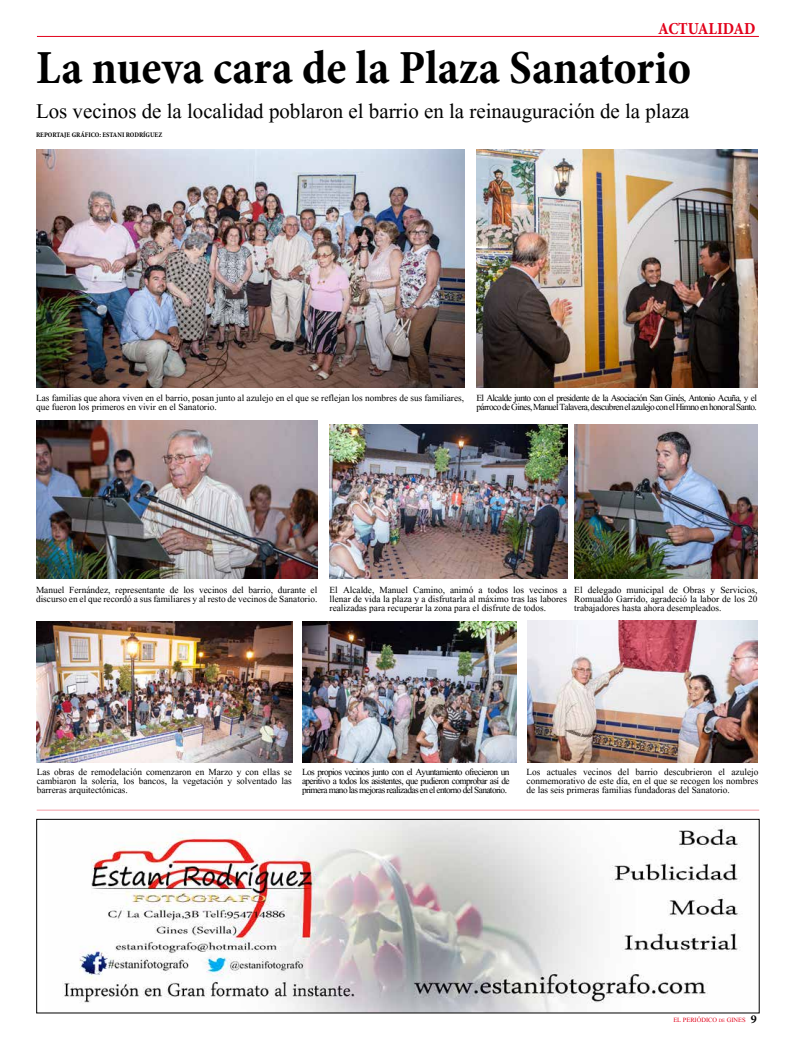
<style>
.page{position:relative;width:794px;height:1049px;background:#fff}
.page>*{position:absolute;margin:0;border:0;box-sizing:border-box;transform-origin:0 0}
.t1{font:700 condensed 48px "Minion Pro";color:#000}
.t2{font:26px "Aparajita";color:#000}
.t3{font:700 condensed 17px "Minion Pro";color:#e2001a}
.t4{font:11.6px/9px "Aparajita";color:#000;text-align:justify}
.t5{font:11.6px/9px "Aparajita";letter-spacing:-.05em;color:#000}
.t6{font:8px "Aparajita";color:#e2001a}
.t7{font:700 condensed 7px "Minion Pro";color:#000}
.s1{font-size:6px}
.s2{font-family:"Minion Pro";font-weight:700;font-size:12px;color:#000}
</style>
<div class="page">
<hr style="left:37px;top:36px;width:722px;height:1px;background:#e2001a">
<img style="left:329px;top:425px;width:238px;height:153px">
<img style="left:63px;top:821px;width:677px;height:190px">
<div style="left:36px;top:819px;width:723px;height:194px;border:1px solid #000"></div>
<img style="left:527px;top:621px;width:230px;height:141px">
<img style="left:37px;top:621px;width:255px;height:141px">
<img style="left:37px;top:420px;width:280px;height:158px">
<hr style="left:37px;top:810px;width:722px;height:1px;background:#e2001a">
<img style="left:476px;top:149px;width:282px;height:239px">
<img style="left:36px;top:149px;width:428px;height:239px">
<img style="left:302px;top:621px;width:215px;height:141px">
<img style="left:574px;top:425px;width:184px;height:153px">
<h3 class="t3" style="left:658px;top:17px;width:99px">ACTUALIDAD</h3>
<h1 class="t1" style="left:36px;top:35px;width:656px">La nueva cara de la Plaza Sanatorio</h1>
<h2 class="t2" style="left:36px;top:98px;width:655px">Los vecinos de la localidad poblaron el barrio en la reinauguración de la plaza</h2>
<p class="t7" style="left:36px;top:130px;width:128px">REPORTAJE GRÁFICO: ESTANI RODRÍGUEZ</p>
<p class="t4" style="left:36px;top:394px;width:430px">Las familias que ahora viven en el barrio, posan junto al azulejo en el que se reflejan los nombres de sus familiares, que fueron los primeros en vivir en el Sanatorio.</p>
<p class="t5" style="left:476px;top:394px;width:282px">El Alcalde junto con el presidente de la Asociación San Ginés, Antonio Acuña, y el párroco de Gines, Manuel Talavera, descubren el azulejo con el Himno en honor al Santo.</p>
<p class="t4" style="left:36px;top:586px;width:283px">Manuel Fernández, representante de los vecinos del barrio, durante el discurso en el que recordó a sus familiares y al resto de vecinos de Sanatorio.</p>
<p class="t4" style="left:329px;top:586px;width:239px">El Alcalde, Manuel Camino, animó a todos los vecinos a llenar de vida la plaza y a disfrutarla al máximo tras las labores realizadas para recuperar la zona para el disfrute de todos.</p>
<p class="t4" style="left:574px;top:586px;width:185px">El delegado municipal de Obras y Servicios, Romualdo Garrido, agradeció la labor de los 20 trabajadores hasta ahora desempleados.</p>
<p class="t4" style="left:37px;top:769px;width:257px">Las obras de remodelación comenzaron en Marzo y con ellas se cambiaron la solería, los bancos, la vegetación y solventado las barreras arquitectónicas.</p>
<p class="t4" style="left:302px;top:768px;width:209px">Los propios vecinos junto con el Ayuntamiento ofrecieron un aperitivo a todos los asistentes, que pudieron comprobar así de primera mano las mejoras realizadas en el entorno del Sanatorio.</p>
<p class="t4" style="left:526px;top:768px;width:233px">Los actuales vecinos del barrio descubrieron el azulejo conmemorativo de este día, en el que se recogen los nombres de las seis primeras familias fundadoras del Sanatorio.</p>
<p class="t6" style="left:673px;top:1016px;width:85px">EL PERIÓDICO <span class="s1">DE</span> GINES <span class="s2">9</span></p>
</div>
